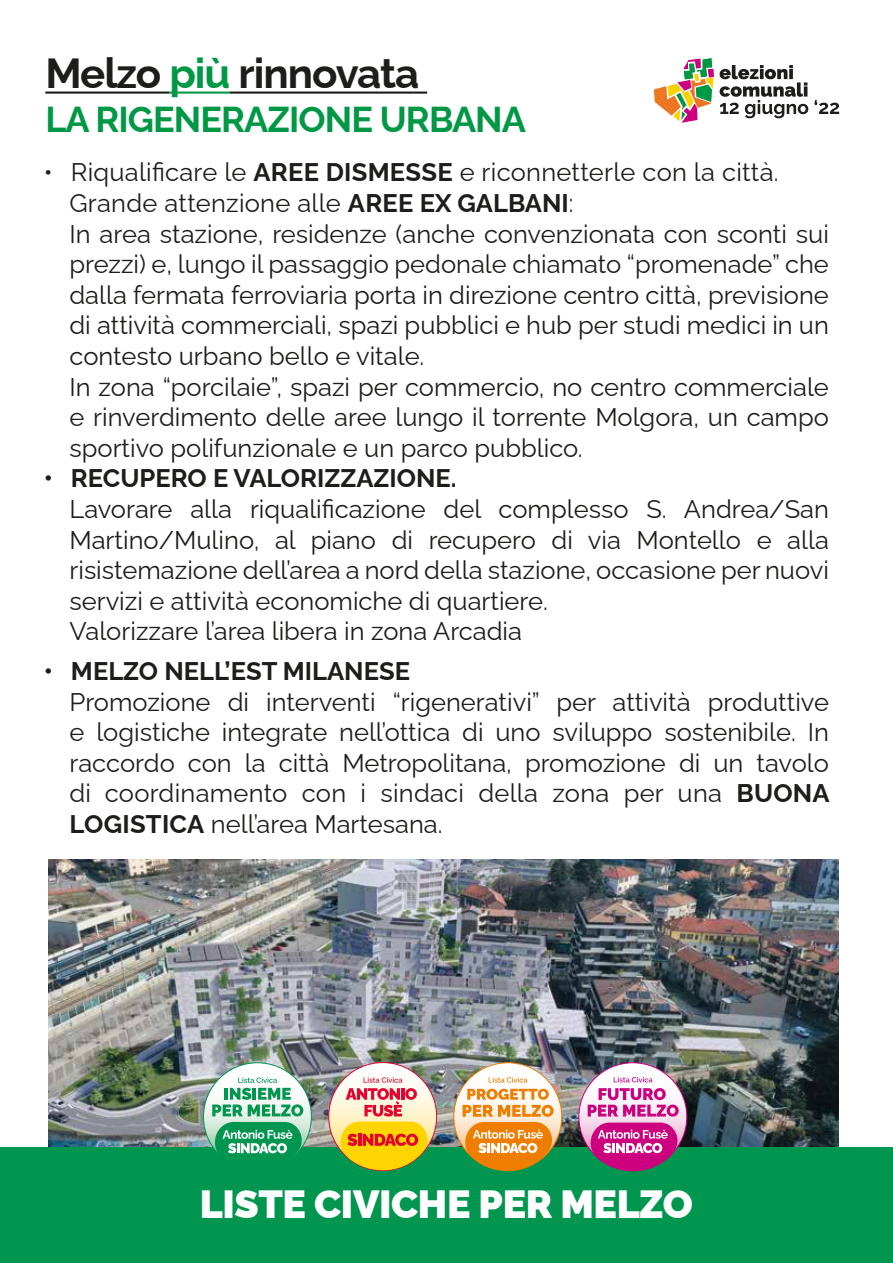
<style>
.page{position:relative;width:893px;height:1263px;background:#fff}
.page>*{position:absolute;margin:0;border:0;box-sizing:border-box;transform-origin:0 0}
.t1{font:700 42px "Raleway";letter-spacing:-.025em;color:#1d1d1b}
.t2{font:900 39.3px "Raleway";letter-spacing:-.01em;color:#fff}
.t3{font:700 36px "Raleway";letter-spacing:-.025em;color:#009845}
.t4{font:25.5px/30.6px "Raleway";color:#1d1d1b}
.t5{font:700 25.5px "Raleway";color:#1d1d1b}
.s1{color:#009845}
.s2{font-weight:700}
</style>
<div class="page">
<img style="left:48px;top:859px;width:791px;height:289px">
<svg style="left:654px;top:57px;width:60px;height:66px"></svg>
<svg style="left:720px;top:65px;width:88px;height:53px"></svg>
<svg style="left:815px;top:100px;width:24px;height:14px"></svg>
<div style="left:0;top:1148px;width:893px;height:115px;background:#00964f"></div>
<svg style="left:329px;top:1062px;width:108px;height:108px"></svg>
<svg style="left:579px;top:1063px;width:108px;height:108px"></svg>
<svg style="left:454px;top:1063px;width:108px;height:108px"></svg>
<svg style="left:203px;top:1063px;width:108px;height:108px"></svg>
<svg style="left:208px;top:1122px;width:99px;height:49px"></svg>
<svg style="left:489px;top:1077px;width:38px;height:5px"></svg>
<svg style="left:588px;top:1088px;width:91px;height:28px"></svg>
<svg style="left:614px;top:1077px;width:38px;height:5px"></svg>
<svg style="left:212px;top:1077px;width:91px;height:39px"></svg>
<svg style="left:334px;top:1077px;width:99px;height:94px"></svg>
<svg style="left:459px;top:1089px;width:98px;height:83px"></svg>
<svg style="left:584px;top:1122px;width:99px;height:50px"></svg>
<hr style="left:45px;top:92px;width:124px;height:2px;background:#1d1d1b">
<hr style="left:169px;top:92px;width:60px;height:2px;background:#009845">
<hr style="left:229px;top:92px;width:198px;height:2px;background:#1d1d1b">
<h1 class="t1" style="left:45px;top:40px;width:375px">Melzo <span class="s1">più</span> rinnovata</h1>
<h3 class="t3" style="left:45px;top:90px;width:482px">LA RIGENERAZIONE URBANA</h3>
<p class="t4" style="left:69px;top:154px;width:761px;text-indent:-26px">• Riqualificare le <span class="s2">AREE DISMESSE</span> e riconnetterle con la città.<br>Grande attenzione alle <span class="s2">AREE EX GALBANI</span>:<br>In area stazione, residenze (anche convenzionata con sconti sui prezzi) e, lungo il passaggio pedonale chiamato “promenade” che dalla fermata ferroviaria porta in direzione centro città, previsione di attività commerciali, spazi pubblici e hub per studi medici in un contesto urbano bello e vitale.<br>In zona “porcilaie”, spazi per commercio, no centro commerciale e rinverdimento delle aree lungo il torrente Molgora, un campo sportivo polifunzionale e un parco pubblico.</p>
<p class="t5" style="left:44px;top:458px;width:414px">• RECUPERO E VALORIZZAZIONE.</p>
<p class="t4" style="left:69px;top:491px;width:761px">Lavorare alla riqualificazione del complesso S. Andrea/San Martino/Mulino, al piano di recupero di via Montello e alla risistemazione dell’area a nord della stazione, occasione per nuovi servizi e attività economiche di quartiere.<br>Valorizzare l’area libera in zona Arcadia</p>
<p class="t5" style="left:44px;top:651px;width:367px">• MELZO NELL’EST MILANESE</p>
<p class="t4" style="left:70px;top:683px;width:762px;text-align:justify">Promozione di interventi “rigenerativi” per attività produttive e logistiche integrate nell’ottica di uno sviluppo sostenibile. In raccordo con la città Metropolitana, promozione di un tavolo di coordinamento con i sindaci della zona per una <span class="s2">BUONA LOGISTICA</span> nell’area Martesana.</p>
<h2 class="t2" style="left:200px;top:1173px;width:495px">LISTE CIVICHE PER MELZO</h2>
</div>
